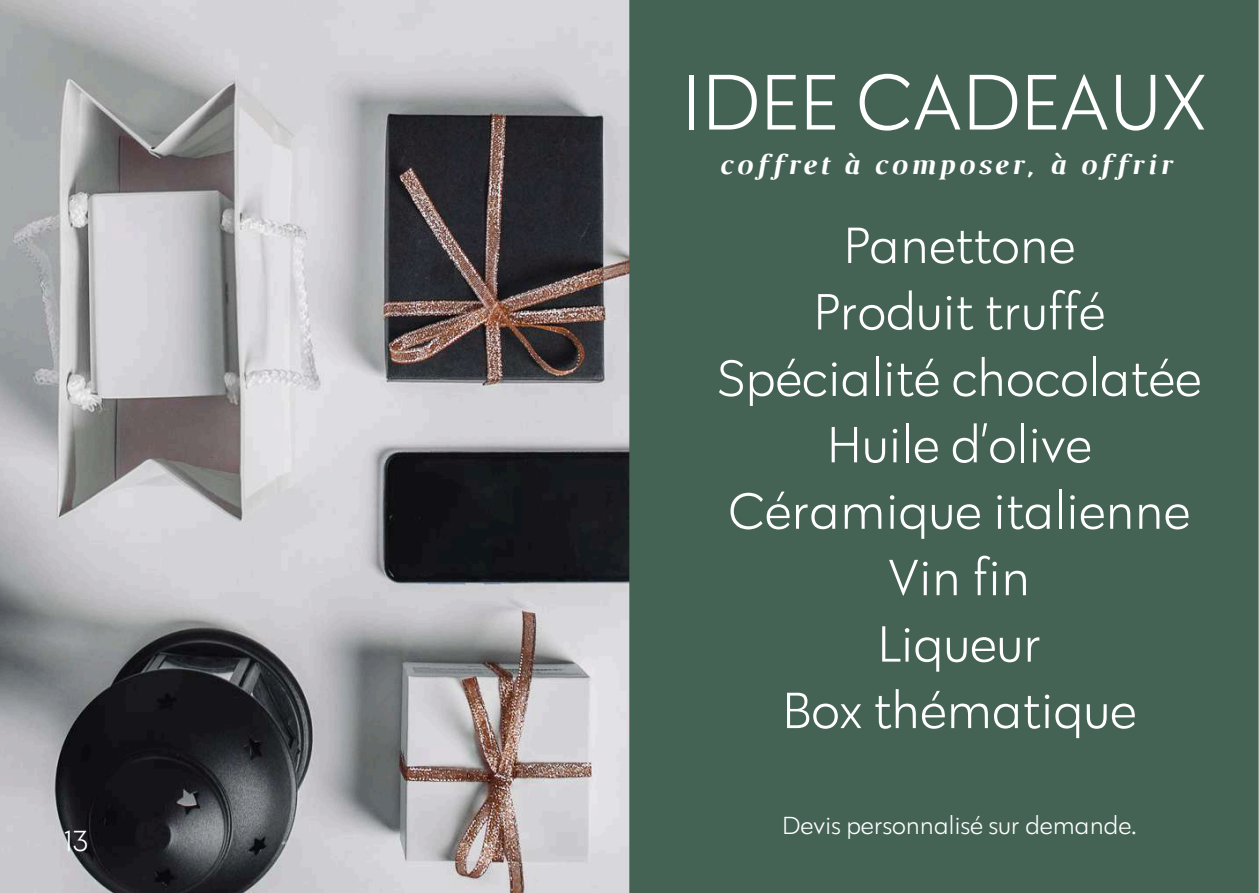
<style>
.page{position:relative;width:1259px;height:893px;background:#fff}
.page>*{position:absolute;margin:0;border:0;box-sizing:border-box;transform-origin:0 0}
.t1{font:300 81.15px "Klik";color:#fff}
.t2{font:300 52.5px/66.3px "Klik";color:#fff;text-align:center}
.t3{font:300 30px "Klik";color:#fff}
.t4{font:italic 700 29.4px "Luthier";letter-spacing:.1em;color:#fff}
.t5{font:300 25.5px "Klik";color:#fff}
</style>
<div class="page">
<img style="left:0;top:0;width:629px;height:892px">
<svg style="left:629px;top:0;width:630px;height:892px;background:#476558"></svg>
<p class="t3" style="left:65px;top:821px;width:26px">13</p>
<h1 class="t1" style="left:682px;top:51px;width:526px">IDEE CADEAUX</h1>
<p class="t4" style="left:717px;top:153px;width:454px">coffret à composer, à offrir</p>
<p class="t2" style="left:717px;top:211px;width:486px">Panettone<br>Produit truffé<br>Spécialité chocolatée<br>Huile d’olive<br>Céramique italienne<br>Vin fin<br>Liqueur<br>Box thématique</p>
<p class="t5" style="left:782px;top:809px;width:356px">Devis personnalisé sur demande.</p>
</div>
